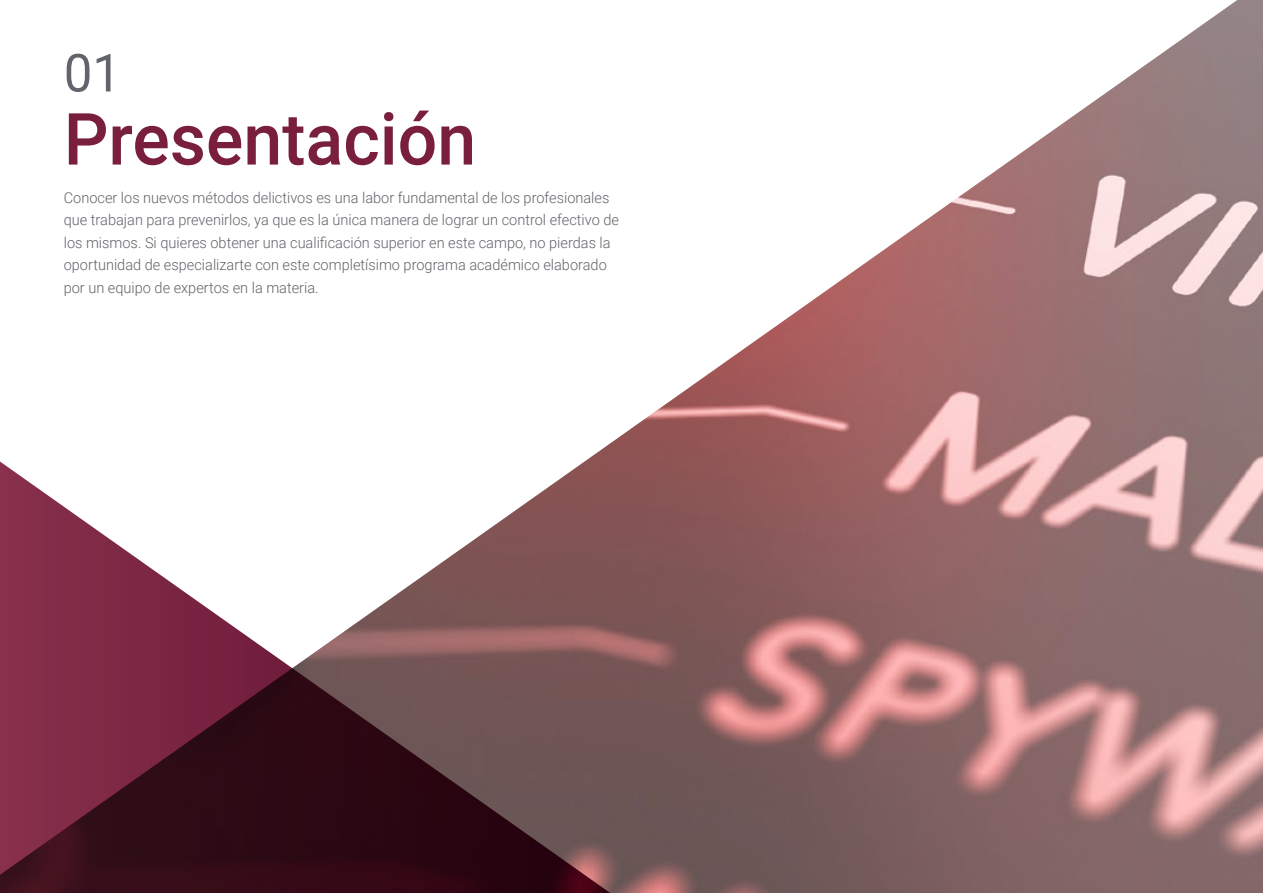
<style>
.page{position:relative;width:1263px;height:893px;background:#fff}
.page>*{position:absolute;margin:0;border:0;box-sizing:border-box;transform-origin:0 0}
.t1{font:500 72px "Roboto";color:#791e3c}
.t2{font:52.5px "Roboto";color:#61646a}
.t3{font:300 15px/22.5px "Roboto";color:#61646a}
</style>
<div class="page">
<img style="left:606px;top:0;width:657px;height:893px">
<svg style="left:0;top:446px;width:640px;height:447px"></svg>
<h2 class="t2" style="left:64px;top:36px;width:59px">01</h2>
<h1 class="t1" style="left:64px;top:89px;width:414px">Presentación</h1>
<p class="t3" style="left:64px;top:185px;width:557px">Conocer los nuevos métodos delictivos es una labor fundamental de los profesionales que trabajan para prevenirlos, ya que es la única manera de lograr un control efectivo de los mismos. Si quieres obtener una cualificación superior en este campo, no pierdas la oportunidad de especializarte con este completísimo programa académico elaborado por un equipo de expertos en la materia.</p>
</div>
